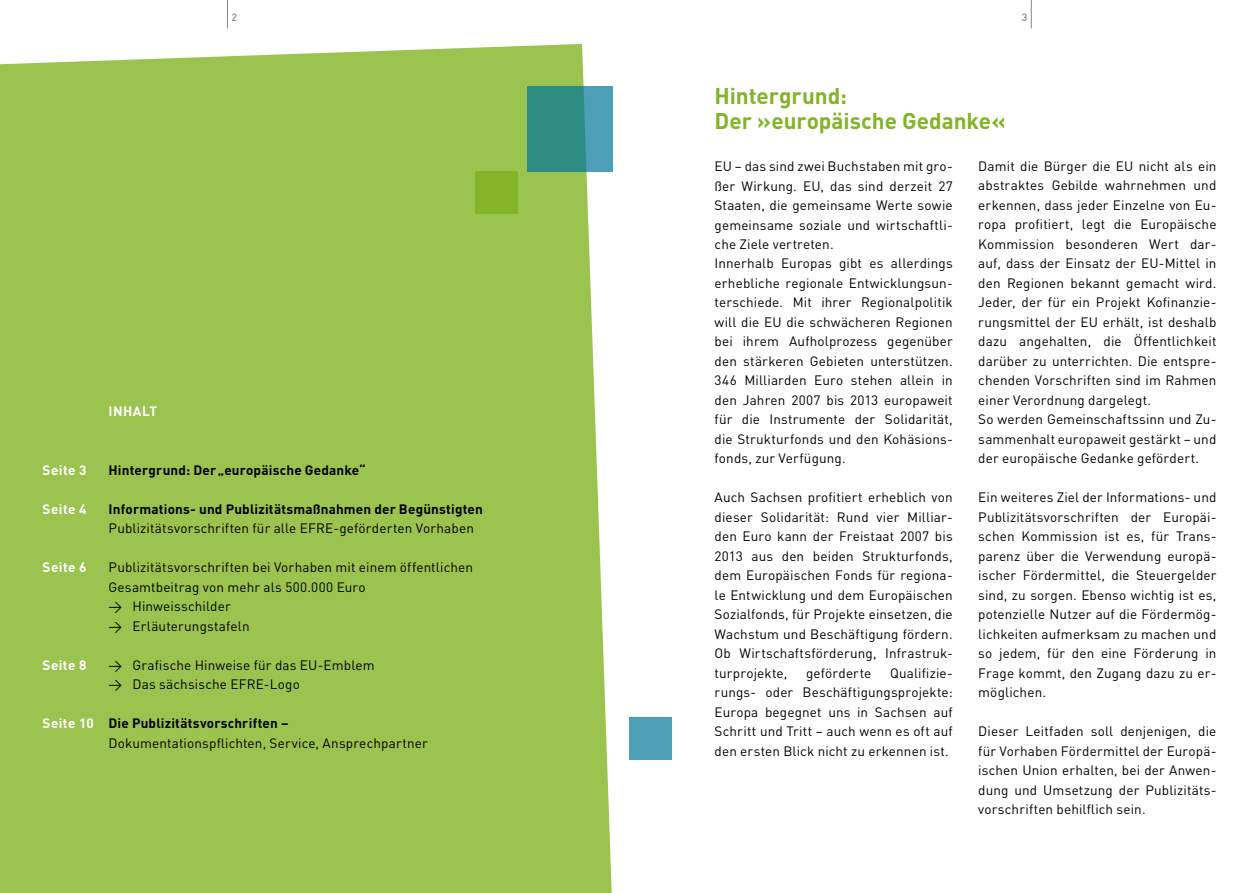
<style>
.page{position:relative;width:1259px;height:893px;background:#fff}
.page>*{position:absolute;margin:0;border:0;box-sizing:border-box;transform-origin:0 0}
.t1{font:700 22.5px/25.5px "DIN";letter-spacing:-.005em;color:#82b424}
.t2{font:13.5px/19.5px "DIN";letter-spacing:.01em;color:#000}
.t3{font:700 13.5px "DIN";letter-spacing:.01em;color:#000}
.t4{font:700 13.5px "DIN";letter-spacing:.035em;color:#fff}
.t5{font:500 10.5px "DIN";color:#87888a}
.s1{font-weight:700;color:#fff}
.s2{font-weight:700}
</style>
<div class="page">
<div style="left:0;top:44px;width:612px;height:849px;background:#9bc34f"></div>
<svg style="left:527px;top:86px;width:85px;height:85px;fill:#2e8d83"></svg>
<div style="left:475px;top:171px;width:42px;height:43px;background:#82b424"></div>
<div style="left:629px;top:717px;width:43px;height:43px;background:#4d9fb8"></div>
<svg style="left:227px;top:0;width:1px;height:28px"></svg>
<svg style="left:1031px;top:0;width:1px;height:28px"></svg>
<p class="t5" style="left:231px;top:11px;width:7px">2</p>
<p class="t5" style="left:1021px;top:11px;width:7px">3</p>
<p class="t4" style="left:43px;top:403px;width:36px">I</p>
<p class="t4" style="left:113px;top:403px;width:46px">nhalt</p>
<p class="t4" style="left:43px;top:461px;width:45px">Seite 3</p>
<p class="t3" style="left:109px;top:461px;width:258px">H intergrund: Der „europäische Gedanke“</p>
<p class="t2" style="left:109px;top:499px;width:376px;text-indent:-66px"><span class="s1">Seite 4</span> <span class="s2">I nformations- und Publizitätsmaßnahmen der Begünstigten<br></span>Publizitätsvorschriften für alle EFRE-geförderten Vorhaben</p>
<p class="t4" style="left:43px;top:559px;width:45px">Seite 6</p>
<p class="t2" style="left:108px;top:557px;width:366px">Publizitätsvorschriften bei Vorhaben mit einem öffentlichen Gesamtbeitrag von mehr als 500.000 Euro<br>&gt; Hinweisschilder<br>&gt; Erläuterungstafeln</p>
<p class="t4" style="left:42px;top:656px;width:45px">Seite 8</p>
<p class="t2" style="left:108px;top:655px;width:268px">&gt; Grafische Hinweise für das EU-Emblem &gt; Das sächsische EFRE-Logo</p>
<p class="t2" style="left:108px;top:713px;width:321px;text-indent:-66px"><span class="s1">Seite 10</span> <span class="s2">Die Publizitätsvorschriften –<br></span>Dokumentationspflichten, Service, Ansprechpartner</p>
<h1 class="t1" style="left:714px;top:82px;width:292px">Hintergrund:<br>Der »europäische Gedanke«</h1>
<p class="t2" style="left:714px;top:156px;width:240px">EU – das sind zwei Buchstaben mit gro&shy;ßer Wirkung. EU, das sind derzeit 27<br>Staaten, die gemeinsame Werte sowie gemeinsame soziale und wirtschaftli&shy;che Ziele vertreten.<br>Innerhalb Europas gibt es allerdings erhebliche regionale Entwicklungsun&shy;terschiede. Mit ihrer Regionalpolitik will die EU die schwächeren Regionen bei ihrem Aufholprozess gegenüber den stärkeren Gebieten unterstützen.<br>346 Milliarden Euro stehen allein in den Jahren 2007 bis 2013 europaweit für die Instrumente der Solidarität, die Strukturfonds und den Kohäsions&shy;fonds, zur Verfügung.</p>
<p class="t2" style="left:714px;top:488px;width:240px;text-align:justify">Auch Sachsen profitiert erheblich von dieser Solidarität: Rund vier Milliar&shy;den Euro kann der Freistaat 2007 bis 2013 aus den beiden Strukturfonds, dem Europäischen Fonds für regiona&shy;le Entwicklung und dem Europäischen Sozialfonds, für Projekte einsetzen, die Wachstum und Beschäftigung fördern.<br>Ob Wirtschaftsförderung, Infrastruk&shy;turprojekte,</p>
<p class="t2" style="left:714px;top:663px;width:240px;text-align:justify;text-indent:175px">Qualifizie&shy;rungs- oder Beschäftigungsprojekte:<br>Europa begegnet uns in Sachsen auf Schritt und Tritt – auch wenn es oft auf den ersten Blick nicht zu erkennen ist.</p>
<p class="t2" style="left:806px;top:663px;width:67px">geförderte</p>
<p class="t2" style="left:978px;top:156px;width:240px">Damit die Bürger die EU nicht als ein abstraktes Gebilde wahrnehmen und erkennen, dass jeder Einzelne von Eu&shy;ropa profitiert, legt die Europäische Kommission besonderen Wert dar&shy;auf, dass der Einsatz der EU-Mittel in den Regionen bekannt gemacht wird.<br>Jeder, der für ein Projekt Kofinanzie&shy;rungsmittel der EU erhält, ist deshalb dazu angehalten, die Öffentlichkeit darüber zu unterrichten. Die entspre&shy;chenden Vorschriften sind im Rahmen einer Verordnung dargelegt.<br>So werden Gemeinschaftssinn und Zu&shy;sammenhalt europaweit gestärkt – und der europäische Gedanke gefördert.</p>
<p class="t2" style="left:978px;top:487px;width:240px;text-align:justify">Ein weiteres Ziel der Informations- und Publizitätsvorschriften der Europäi&shy;schen Kommission ist es, für Trans&shy;parenz über die Verwendung europä&shy;ischer Fördermittel, die Steuergelder sind, zu sorgen. Ebenso wichtig ist es, potenzielle Nutzer auf die Fördermög&shy;lichkeiten aufmerksam zu machen und so jedem, für den eine Förderung in Frage kommt, den Zugang dazu zu er&shy;möglichen.</p>
<p class="t2" style="left:978px;top:721px;width:240px;text-align:justify">Dieser Leitfaden soll denjenigen, die für Vorhaben Fördermittel der Europä&shy;ischen Union erhalten, bei der Anwen&shy;dung und Umsetzung der Publizitäts&shy;vorschriften behilflich sein.</p>
</div>
